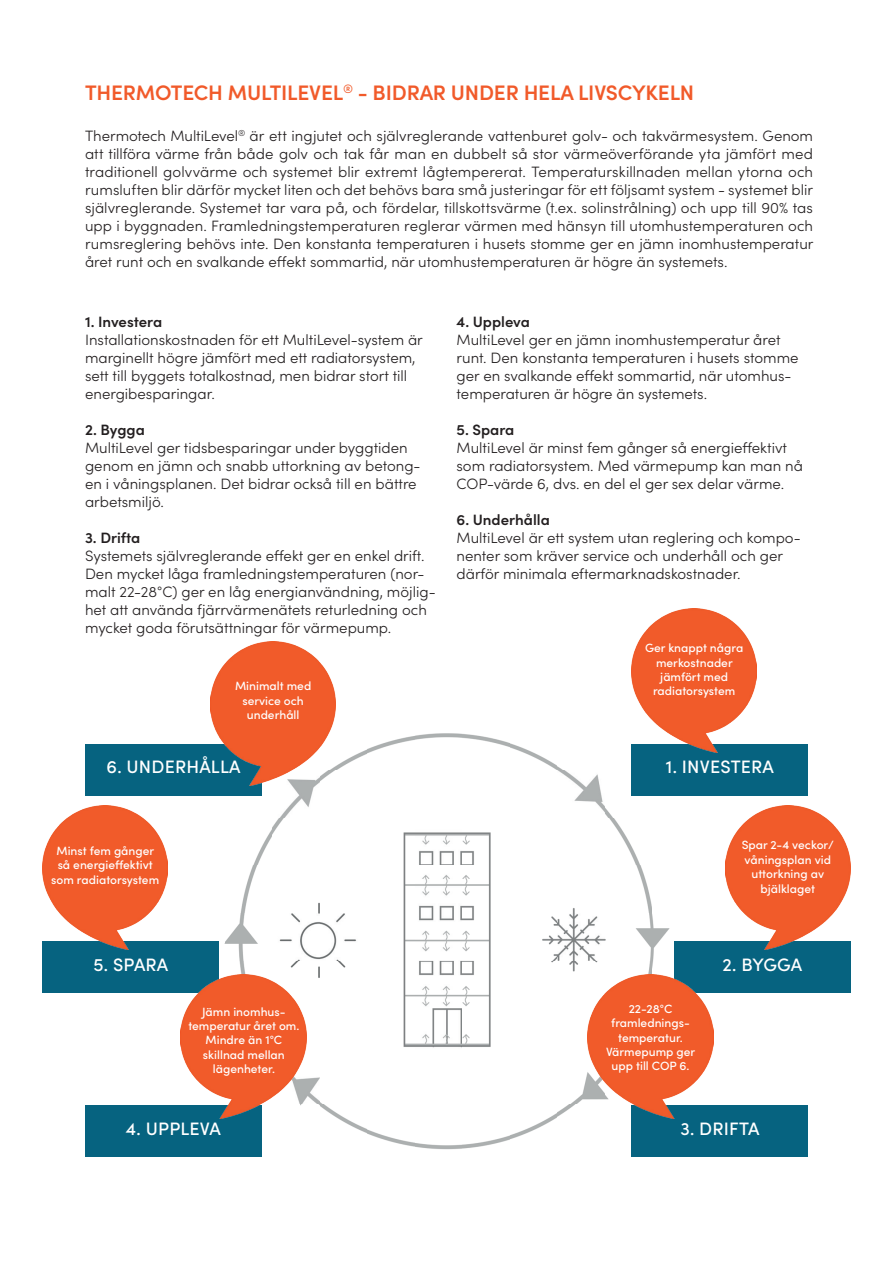
<style>
.page{position:relative;width:893px;height:1263px;background:#fff}
.page>*{position:absolute;margin:0;border:0;box-sizing:border-box;transform-origin:0 0}
.t1{font:600 21px "Sofia Pro";letter-spacing:-.01em;color:#f15a2a}
.t2{font:500 18px "Sofia Pro";letter-spacing:.01em;color:#fff}
.t3{font:300 15px/18px "Sofia Pro";color:#231f20}
.t4{font:600 15px "Sofia Pro";color:#231f20}
.t5{font:500 12px/14.4px "Sofia Pro";color:#fff;text-align:center}
</style>
<div class="page">
<img style="left:42px;top:675px;width:809px;height:482px">
<div style="left:631px;top:744px;width:177px;height:51px;background:#066380"></div>
<div style="left:85px;top:744px;width:176px;height:51px;background:#066380"></div>
<div style="left:43px;top:942px;width:176px;height:51px;background:#066380"></div>
<div style="left:85px;top:1106px;width:176px;height:51px;background:#066380"></div>
<div style="left:631px;top:1106px;width:177px;height:51px;background:#066380"></div>
<div style="left:674px;top:942px;width:176px;height:51px;background:#066380"></div>
<img style="left:43px;top:806px;width:125px;height:144px">
<img style="left:632px;top:608px;width:125px;height:144px">
<img style="left:725px;top:806px;width:125px;height:144px">
<img style="left:181px;top:974px;width:125px;height:144px">
<img style="left:588px;top:974px;width:125px;height:144px">
<img style="left:210px;top:642px;width:126px;height:144px">
<h1 class="t1" style="left:85px;top:77px;width:611px">THERMOTECH MULTILEVEL<sup>®</sup> - BIDRAR UNDER HELA LIVSCYKELN</h1>
<p class="t3" style="left:85px;top:126px;width:730px;text-align:justify">Thermotech MultiLevel<sup>®</sup> är ett ingjutet och självreglerande vattenburet golv- och takvärmesystem. Genom att tillföra värme från både golv och tak får man en dubbelt så stor värmeöverförande yta jämfört med traditionell golvvärme och systemet blir extremt lågtempererat. Temperaturskillnaden mellan ytorna och rumsluften blir därför mycket liten och det behövs bara små justeringar för ett följsamt system - systemet blir självreglerande. Systemet tar vara på, och fördelar, tillskottsvärme (t.ex. solinstrålning) och upp till 90% tas upp i byggnaden. Framledningstemperaturen reglerar värmen med hänsyn till utomhustemperaturen och rumsreglering behövs inte. Den konstanta temperaturen i husets stomme ger en jämn inomhustemperatur året runt och en svalkande effekt sommartid, när utomhustemperaturen är högre än systemets.</p>
<p class="t4" style="left:85px;top:310px;width:79px">1. Investera</p>
<p class="t3" style="left:85px;top:329px;width:339px">Installationskostnaden för ett MultiLevel-system är marginellt högre jämfört med ett radiatorsystem, sett till byggets totalkostnad, men bidrar stort till energibesparingar.</p>
<p class="t4" style="left:85px;top:418px;width:61px">2. Bygga</p>
<p class="t3" style="left:85px;top:437px;width:337px">MultiLevel ger tidsbesparingar under byggtiden genom en jämn och snabb uttorkning av betong&shy;en i våningsplanen. Det bidrar också till en bättre arbetsmiljö.</p>
<p class="t4" style="left:85px;top:526px;width:57px">3. Drifta</p>
<p class="t3" style="left:85px;top:545px;width:352px">Systemets självreglerande effekt ger en enkel drift.<br>Den mycket låga framledningstemperaturen (nor&shy;malt 22-28°C) ger en låg energianvändning, möjlig&shy;het att använda fjärrvärmenätets returledning och mycket goda förutsättningar för värmepump.</p>
<p class="t5" style="left:235px;top:678px;width:78px">Minimalt med service och underhåll</p>
<p class="t4" style="left:457px;top:310px;width:75px">4. Uppleva</p>
<p class="t3" style="left:457px;top:329px;width:344px">MultiLevel ger en jämn inomhustemperatur året runt. Den konstanta temperaturen i husets stomme ger en svalkande effekt sommartid, när utomhus&shy;temperaturen är högre än systemets.</p>
<p class="t4" style="left:457px;top:418px;width:59px">5. Spara</p>
<p class="t3" style="left:457px;top:437px;width:348px">MultiLevel är minst fem gånger så energieffektivt som radiatorsystem. Med värmepump kan man nå<br>COP-värde 6, dvs. en del el ger sex delar värme.</p>
<p class="t4" style="left:457px;top:508px;width:95px">6. Underhålla</p>
<p class="t3" style="left:457px;top:527px;width:346px">MultiLevel är ett system utan reglering och kompo&shy;nenter som kräver service och underhåll och ger därför minimala eftermarknadskostnader.</p>
<p class="t5" style="left:645px;top:640px;width:100px">Ger knappt några merkostnader jämfört med radiatorsystem</p>
<p class="t2" style="left:106px;top:753px;width:135px">6. UNDERHÅLLA</p>
<p class="t2" style="left:666px;top:753px;width:110px">1. INVESTERA</p>
<p class="t5" style="left:51px;top:843px;width:109px">Minst fem gånger så energieffektivt som radiatorsystem</p>
<p class="t2" style="left:94px;top:951px;width:76px">5. SPARA</p>
<p class="t5" style="left:188px;top:1003px;width:113px">Jämn inomhus&shy;temperatur året om.<br>Mindre än 1°C skillnad mellan lägenheter.</p>
<p class="t5" style="left:606px;top:1001px;width:91px">22-28°C framlednings&shy;temperatur.<br>Värmepump ger upp till COP 6.</p>
<p class="t5" style="left:742px;top:837px;width:93px">Spar 2-4 veckor/ våningsplan vid uttorkning av bjälklaget</p>
<p class="t2" style="left:722px;top:951px;width:81px">2. BYGGA</p>
<p class="t2" style="left:126px;top:1115px;width:97px">4. UPPLEVA</p>
<p class="t2" style="left:680px;top:1115px;width:81px">3. DRIFTA</p>
</div>
